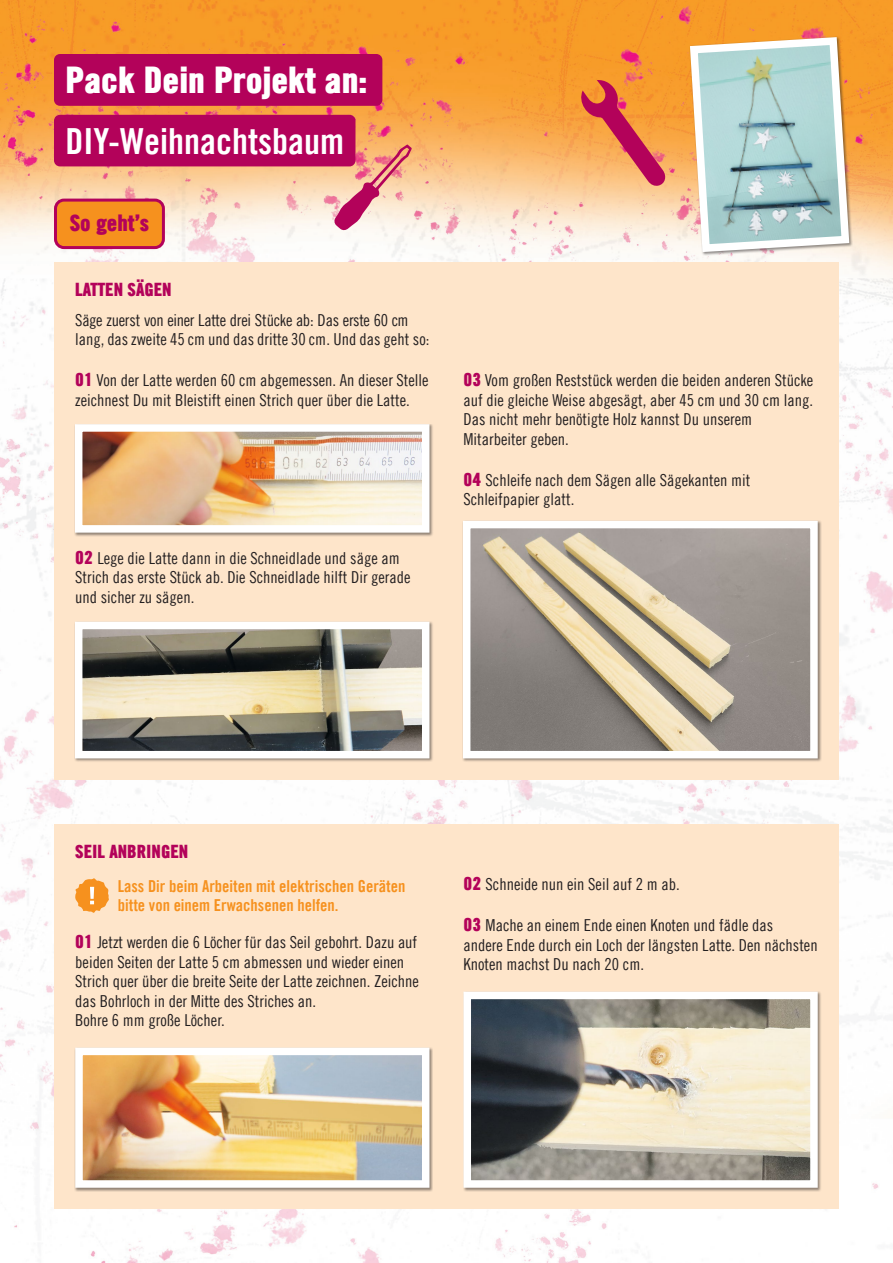
<style>
.page{position:relative;width:893px;height:1263px;background:#fff}
.page>*{position:absolute;margin:0;border:0;box-sizing:border-box;transform-origin:0 0}
.t1{font:36px "Trade Gothic Hornbach Super Bd";color:#fff}
.t2{font:36px "Trade Gothic Hornbach Bd Cn 20";color:#fff}
.t3{font:22.5px "Trade Gothic Hornbach Super Bd";color:#b3025a}
.t4{font:18px "Trade Gothic Hornbach Super Bd";color:#b3025a}
.t5{font:16.5px/19.5px "Trade Gothic Hornbach Cn 18";color:#231f20}
.t6{font:16.5px/19.5px "Trade Gothic Hornbach Bd Cn 20";color:#f6911e}
.s1{font-family:"Trade Gothic Hornbach Super Bd";font-size:18px;color:#b3025a}
</style>
<div class="page">
<img style="left:0;top:0;width:893px;height:1263px">
<div style="left:54px;top:54px;width:328px;height:52px;background:#b3025a;border-radius:6px"></div>
<div style="left:54px;top:262px;width:785px;height:518px;background:#fee5ca"></div>
<div style="left:56px;top:200px;width:107px;height:48px;background:#f6911e;border-radius:9px"></div>
<div style="left:54px;top:199px;width:111px;height:50px;border:3px solid #b3025a;border-radius:9px"></div>
<div style="left:54px;top:115px;width:301px;height:51px;background:#b3025a;border-radius:6px"></div>
<div style="left:54px;top:824px;width:785px;height:385px;background:#fee5ca"></div>
<svg style="left:75px;top:878px;width:34px;height:35px"></svg>
<svg style="left:577px;top:80px;width:90px;height:106px;background:#e77f50"></svg>
<svg style="left:334px;top:145px;width:78px;height:86px;background:#e79b9b"></svg>
<div style="left:74px;top:621px;width:359px;height:142px;background:#231f20;opacity:.5"></div>
<img style="left:84px;top:631px;width:336px;height:118px">
<div style="left:75px;top:622px;width:354px;height:136px;border:8px solid #fff"></div>
<div style="left:74px;top:424px;width:359px;height:112px;background:#231f20;opacity:.5"></div>
<img style="left:84px;top:433px;width:336px;height:91px">
<div style="left:75px;top:424px;width:354px;height:109px;border:8px solid #fff"></div>
<div style="left:462px;top:520px;width:359px;height:243px;background:#231f20;opacity:.5"></div>
<img style="left:472px;top:530px;width:337px;height:219px">
<div style="left:463px;top:521px;width:355px;height:237px;border:8px solid #fff"></div>
<img style="left:686px;top:33px;width:167px;height:223px">
<div style="left:75px;top:1047px;width:358px;height:145px;background:#231f20;opacity:.5"></div>
<img style="left:84px;top:1057px;width:336px;height:122px">
<div style="left:75px;top:1048px;width:354px;height:140px;border:8px solid #fff"></div>
<div style="left:463px;top:991px;width:358px;height:201px;background:#231f20;opacity:.5"></div>
<img style="left:472px;top:1001px;width:337px;height:178px">
<div style="left:463px;top:992px;width:355px;height:196px;border:8px solid #fff"></div>
<h1 class="t1" style="left:65px;top:57px;width:303px">Pack Dein Projekt an:</h1>
<h1 class="t2" style="left:65px;top:119px;width:280px">DIY-Weihnachtsbaum</h1>
<h2 class="t3" style="left:70px;top:208px;width:81px">So geht’s</h2>
<p class="t4" style="left:75px;top:278px;width:98px">LATTEN SÄGEN</p>
<p class="t5" style="left:75px;top:310px;width:356px">Säge zuerst von einer Latte drei Stücke ab: Das erste 60 cm lang, das zweite 45 cm und das dritte 30 cm. Und das geht so:</p>
<p class="t5" style="left:75px;top:371px;width:355px"><span class="s1">01</span> Von der Latte werden 60 cm abgemessen. An dieser Stelle zeichnest Du mit Bleistift einen Strich quer über die Latte.</p>
<p class="t5" style="left:75px;top:548px;width:337px"><span class="s1">02</span> Lege die Latte dann in die Schneidlade und säge am<br>Strich das erste Stück ab. Die Schneidlade hilft Dir gerade und sicher zu sägen.</p>
<p class="t5" style="left:463px;top:370px;width:351px"><span class="s1">03</span> Vom großen Reststück werden die beiden anderen Stücke auf die gleiche Weise abgesägt, aber 45 cm und 30 cm lang.<br>Das nicht mehr benötigte Holz kannst Du unserem Mitarbeiter geben.</p>
<p class="t5" style="left:463px;top:470px;width:288px"><span class="s1">04</span> Schleife nach dem Sägen alle Sägekanten mit<br>Schleifpapier glatt.</p>
<p class="t4" style="left:75px;top:840px;width:115px">SEIL ANBRINGEN</p>
<p class="t6" style="left:118px;top:876px;width:289px">Lass Dir beim Arbeiten mit elektrischen Geräten bitte von einem Erwachsenen helfen.</p>
<p class="t5" style="left:75px;top:933px;width:345px"><span class="s1">01</span> Jetzt werden die 6 Löcher für das Seil gebohrt. Dazu auf beiden Seiten der Latte 5 cm abmessen und wieder einen Strich quer über die breite Seite der Latte zeichnen. Zeichne das Bohrloch in der Mitte des Striches an.<br>Bohre 6 mm große Löcher.</p>
<p class="t5" style="left:463px;top:874px;width:218px"><span class="s1">02</span> Schneide nun ein Seil auf 2 m ab.</p>
<p class="t5" style="left:463px;top:915px;width:356px"><span class="s1">03</span> Mache an einem Ende einen Knoten und fädle das<br>andere Ende durch ein Loch der längsten Latte. Den nächsten<br>Knoten machst Du nach 20 cm.</p>
</div>
